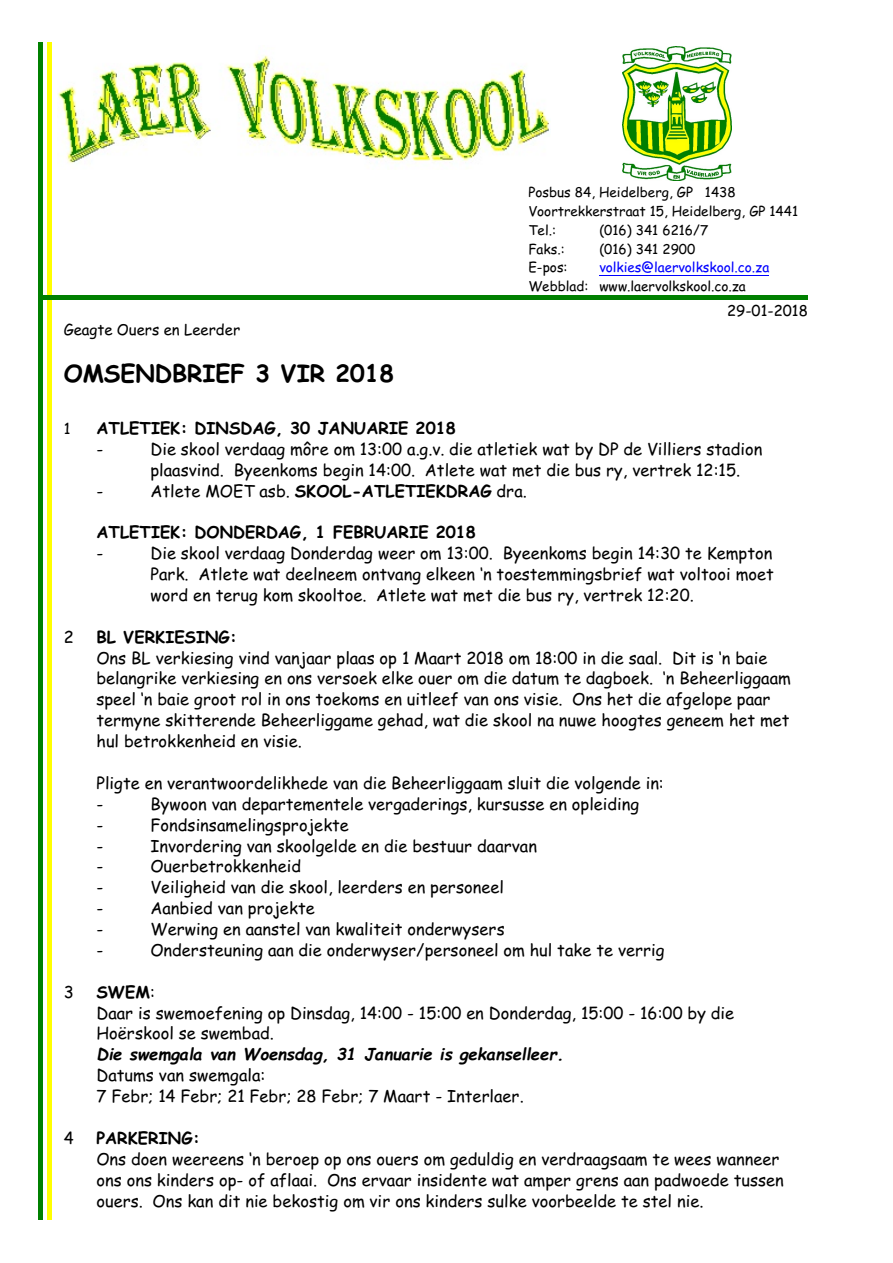
<style>
.page{position:relative;width:893px;height:1263px;background:#fff}
.page>*{position:absolute;margin:0;border:0;box-sizing:border-box;transform-origin:0 0}
.t1{font:700 24px "Comic Sans MS";color:#000}
.t2{font:16.5px/20.9px "Comic Sans MS";color:#000}
.t3{font:700 16.5px "Comic Sans MS";color:#000}
.t4{font:italic 700 16.5px "Comic Sans MS";color:#000}
.t5{font:15px "Comic Sans MS";color:#000}
.t6{font:13.5px/18.9px "Comic Sans MS";color:#000}
.t7{font:13.5px "Comic Sans MS";color:#00f}
.s1{font-weight:700}
</style>
<div class="page">
<img style="left:622px;top:46px;width:109px;height:134px">
<img style="left:58px;top:55px;width:491px;height:108px">
<hr style="left:599px;top:275px;width:170px;height:1px;background:#00f">
<hr style="left:38px;top:42px;width:4px;height:1178px;background:#008000">
<hr style="left:48px;top:42px;width:4px;height:1178px;background:#ff0">
<hr style="left:42px;top:295px;width:766px;height:4px;background:#008000">
<p class="t6" style="left:528px;top:184px;width:271px">Posbus 84, Heidelberg, GP 1438<br>Voortrekkerstraat 15, Heidelberg, GP 1441<br>Tel.:</p>
<p class="t6" style="left:599px;top:222px;width:110px">(016) 341 6216/7</p>
<p class="t6" style="left:528px;top:241px;width:38px">Faks.:</p>
<p class="t6" style="left:599px;top:241px;width:97px">(016) 341 2900</p>
<p class="t6" style="left:528px;top:259px;width:41px">E-pos:</p>
<p class="t7" style="left:599px;top:262px;width:171px">volkies@laervolkskool.co.za</p>
<p class="t6" style="left:528px;top:278px;width:219px">Webblad: www.laervolkskool.co.za</p>
<p class="t5" style="left:727px;top:304px;width:82px">29-01-2018</p>
<p class="t5" style="left:64px;top:323px;width:178px">Geagte Ouers en Leerder</p>
<h1 class="t1" style="left:64px;top:363px;width:332px">OMSENDBRIEF 3 VIR 2018</h1>
<p class="t5" style="left:64px;top:422px;width:8px">1</p>
<p class="t3" style="left:96px;top:421px;width:361px">ATLETIEK: DINSDAG, 30 JANUARIE 2018</p>
<p class="t2" style="left:96px;top:440px;width:8px">-</p>
<p class="t2" style="left:150px;top:440px;width:613px">Die skool verdaag môre om 13:00 a.g.v. die atletiek wat by DP de Villiers stadion plaasvind. Byeenkoms begin 14:00. Atlete wat met die bus ry, vertrek 12:15.</p>
<p class="t2" style="left:96px;top:482px;width:8px">-</p>
<p class="t2" style="left:150px;top:482px;width:378px">Atlete MOET asb. <span class="s1">SKOOL-ATLETIEKDRAG</span> dra.</p>
<p class="t3" style="left:96px;top:525px;width:381px">ATLETIEK: DONDERDAG, 1 FEBRUARIE 2018</p>
<p class="t2" style="left:96px;top:544px;width:8px">-</p>
<p class="t2" style="left:150px;top:544px;width:625px;text-align:justify">Die skool verdaag Donderdag weer om 13:00. Byeenkoms begin 14:30 te Kempton Park. Atlete wat deelneem ontvang elkeen ‘n toestemmingsbrief wat voltooi moet word en terug kom skooltoe. Atlete wat met die bus ry, vertrek 12:20.</p>
<p class="t2" style="left:64px;top:628px;width:12px">2</p>
<p class="t3" style="left:96px;top:629px;width:142px">BL VERKIESING:</p>
<p class="t2" style="left:96px;top:649px;width:696px">Ons BL verkiesing vind vanjaar plaas op 1 Maart 2018 om 18:00 in die saal. Dit is ‘n baie belangrike verkiesing en ons versoek elke ouer om die datum te dagboek. ‘n Beheerliggaam speel ‘n baie groot rol in ons toekoms en uitleef van ons visie. Ons het die afgelope paar termyne skitterende Beheerliggame gehad, wat die skool na nuwe hoogtes geneem het met hul betrokkenheid en visie.</p>
<p class="t2" style="left:96px;top:774px;width:569px">Pligte en verantwoordelikhede van die Beheerliggaam sluit die volgende in: -</p>
<p class="t2" style="left:150px;top:795px;width:490px">Bywoon van departementele vergaderings, kursusse en opleiding</p>
<p class="t2" style="left:96px;top:816px;width:8px">-</p>
<p class="t2" style="left:150px;top:816px;width:200px">Fondsinsamelingsprojekte</p>
<p class="t2" style="left:96px;top:837px;width:8px">-</p>
<p class="t2" style="left:150px;top:837px;width:388px">Invordering van skoolgelde en die bestuur daarvan</p>
<p class="t2" style="left:96px;top:858px;width:8px">-</p>
<p class="t2" style="left:150px;top:858px;width:152px">Ouerbetrokkenheid</p>
<p class="t2" style="left:96px;top:878px;width:8px">-</p>
<p class="t2" style="left:150px;top:878px;width:355px">Veiligheid van die skool, leerders en personeel</p>
<p class="t2" style="left:96px;top:899px;width:8px">-</p>
<p class="t2" style="left:150px;top:899px;width:166px">Aanbied van projekte</p>
<p class="t2" style="left:96px;top:920px;width:8px">-</p>
<p class="t2" style="left:150px;top:920px;width:356px">Werwing en aanstel van kwaliteit onderwysers</p>
<p class="t2" style="left:96px;top:941px;width:8px">-</p>
<p class="t2" style="left:150px;top:941px;width:516px">Ondersteuning aan die onderwyser/personeel om hul take te verrig</p>
<p class="t2" style="left:64px;top:983px;width:12px">3</p>
<p class="t2" style="left:96px;top:983px;width:639px"><span class="s1">SWEM</span>:<br>Daar is swemoefening op Dinsdag, 14:00 - 15:00 en Donderdag, 15:00 - 16:00 by die<br>Hoërskool se swembad.</p>
<p class="t4" style="left:96px;top:1047px;width:469px">Die swemgala van Woensdag, 31 Januarie is gekanselleer.</p>
<p class="t2" style="left:96px;top:1066px;width:429px">Datums van swemgala:<br>7 Febr; 14 Febr; 21 Febr; 28 Febr; 7 Maart - Interlaer.</p>
<p class="t2" style="left:64px;top:1129px;width:12px">4</p>
<p class="t3" style="left:96px;top:1131px;width:105px">PARKERING:</p>
<p class="t2" style="left:96px;top:1150px;width:689px">Ons doen weereens ‘n beroep op ons ouers om geduldig en verdraagsaam te wees wanneer ons ons kinders op- of aflaai. Ons ervaar insidente wat amper grens aan padwoede tussen ouers. Ons kan dit nie bekostig om vir ons kinders sulke voorbeelde te stel nie.</p>
</div>
